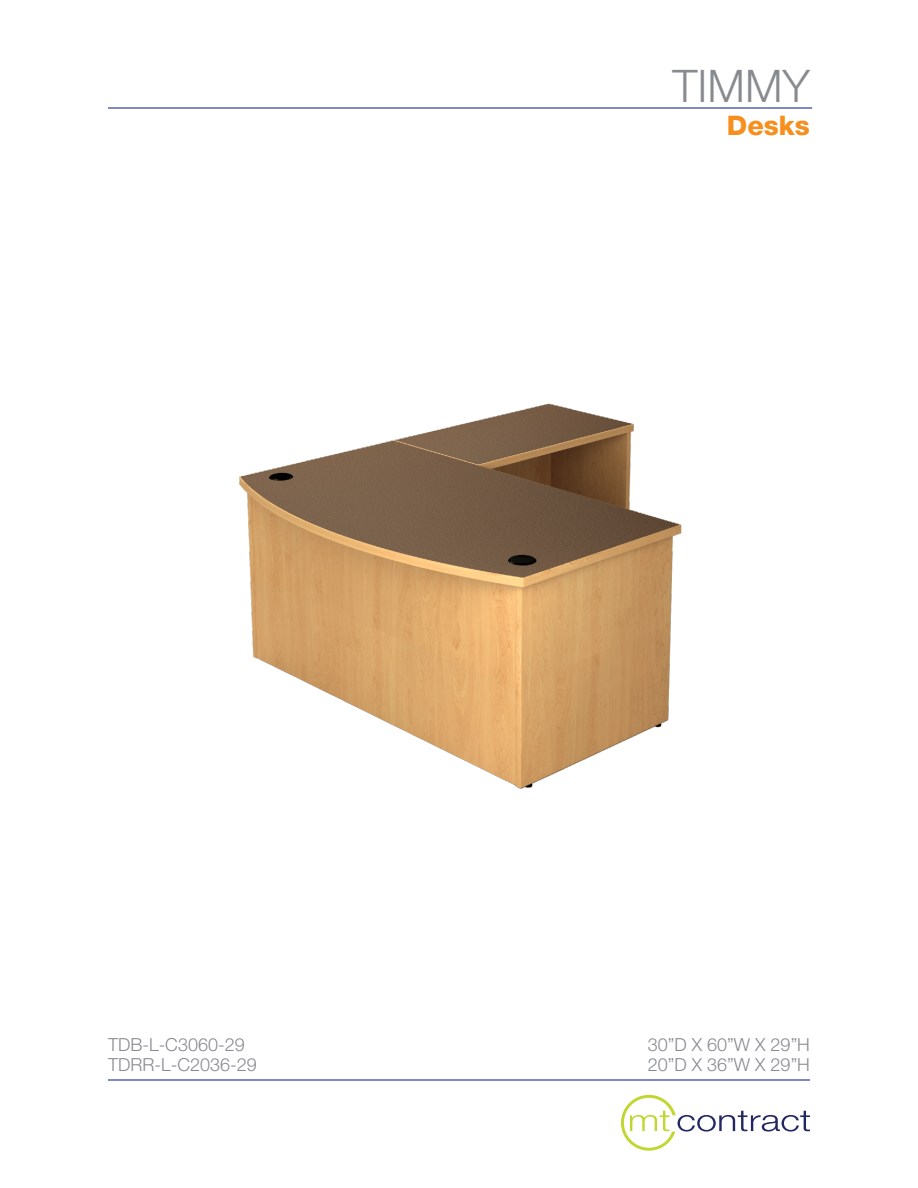
<style>
.page{position:relative;width:918px;height:1188px;background:#fff}
.page>*{position:absolute;margin:0;border:0;box-sizing:border-box;transform-origin:0 0}
.t1{font:300 45px "Helvetica Neue LT Std";color:#878a8e}
.t2{font:800 27px "Helvetica Neue LT Std";color:#f78f1e}
.t3{font:300 18px/19.5px "Helvetica Neue LT Std";color:#878a8e}
</style>
<div class="page">
<svg style="left:621px;top:1095px;width:189px;height:56px"></svg>
<hr style="left:108px;top:1080px;width:702px;height:1px;background:#001789">
<hr style="left:108px;top:108px;width:704px;height:1px;background:#001789">
<img style="left:239px;top:403px;width:443px;height:386px">
<h1 class="t1" style="left:673px;top:58px;width:139px">TIMMY</h1>
<h2 class="t2" style="left:727px;top:109px;width:85px">Desks</h2>
<p class="t3" style="left:108px;top:1035px;width:150px">TDB-L-C3060-29<br>TDRR-L-C2036-29</p>
<p class="t3" style="left:648px;top:1035px;width:164px">30”D X 60”W X 29”H<br>20”D X 36”W X 29”H</p>
</div>
